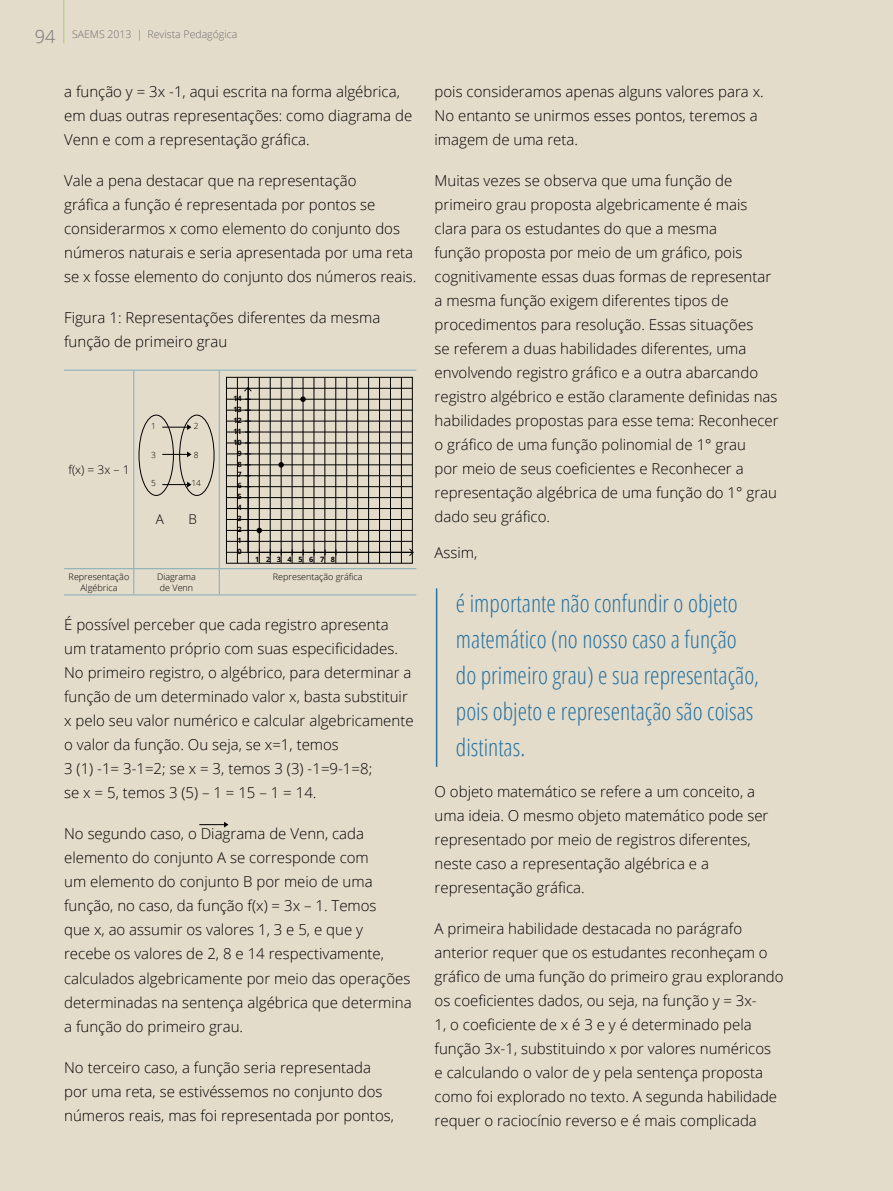
<style>
.page{position:relative;width:893px;height:1191px;background:#e4dcca}
.page>*{position:absolute;margin:0;border:0;box-sizing:border-box;transform-origin:0 0}
.t1{font:300 condensed 24px/36px "Open Sans";color:#2672a1}
.t2{font:300 15px/24px "Open Sans";color:#000}
.t3{font:300 13.5px "Open Sans";color:#000}
.t4{font:300 12px "Open Sans";color:#000}
.t5{font:300 10.5px "Open Sans";color:#6d6e71}
.t6{font:300 9px/10.8px "Open Sans";color:#000;text-align:center}
.t7{font:300 8.4px "Open Sans";color:#000}
.t8{font:700 7.35px/10.9px "Open Sans";letter-spacing:.89em;color:#000;text-align:center}
.s1{font-size:18px}
</style>
<div class="page">
<hr style="left:64px;top:370px;width:70px;height:1px;background:#7eabbb">
<hr style="left:134px;top:370px;width:85px;height:1px;background:#7eabbb">
<hr style="left:219px;top:370px;width:197px;height:1px;background:#7eabbb">
<hr style="left:64px;top:568px;width:70px;height:1px;background:#7eabbb">
<hr style="left:134px;top:568px;width:85px;height:1px;background:#7eabbb">
<hr style="left:219px;top:568px;width:197px;height:1px;background:#7eabbb">
<hr style="left:64px;top:594px;width:70px;height:1px;background:#7eabbb">
<hr style="left:133px;top:370px;width:1px;height:198px;background:#7eabbb">
<hr style="left:219px;top:370px;width:1px;height:198px;background:#7eabbb">
<svg style="left:133px;top:569px;width:1px;height:25px"></svg>
<hr style="left:134px;top:594px;width:85px;height:1px;background:#7eabbb">
<svg style="left:219px;top:569px;width:1px;height:25px"></svg>
<hr style="left:219px;top:594px;width:197px;height:1px;background:#7eabbb">
<div style="left:139px;top:415px;width:35px;height:81px;border:1px solid #000;border-radius:50%"></div>
<div style="left:179px;top:415px;width:35px;height:81px;border:1px solid #000;border-radius:50%"></div>
<svg style="left:162px;top:424px;width:29px;height:6px"></svg>
<svg style="left:162px;top:451px;width:29px;height:6px"></svg>
<svg style="left:162px;top:482px;width:29px;height:5px"></svg>
<div style="left:226px;top:377px;width:186px;height:186px;border:1px solid #000"></div>
<hr style="left:226px;top:552px;width:186px;height:1px;background:#000">
<hr style="left:226px;top:541px;width:186px;height:1px;background:#000">
<hr style="left:226px;top:530px;width:186px;height:1px;background:#000">
<hr style="left:226px;top:519px;width:186px;height:1px;background:#000">
<hr style="left:226px;top:508px;width:186px;height:1px;background:#000">
<hr style="left:226px;top:497px;width:186px;height:1px;background:#000">
<hr style="left:226px;top:486px;width:186px;height:1px;background:#000">
<hr style="left:226px;top:475px;width:186px;height:1px;background:#000">
<hr style="left:226px;top:464px;width:186px;height:1px;background:#000">
<hr style="left:226px;top:453px;width:186px;height:1px;background:#000">
<hr style="left:226px;top:443px;width:186px;height:1px;background:#000">
<hr style="left:226px;top:432px;width:186px;height:1px;background:#000">
<hr style="left:226px;top:421px;width:186px;height:1px;background:#000">
<hr style="left:226px;top:410px;width:186px;height:1px;background:#000">
<hr style="left:226px;top:399px;width:186px;height:1px;background:#000">
<hr style="left:226px;top:388px;width:186px;height:1px;background:#000">
<hr style="left:401px;top:377px;width:1px;height:186px;background:#000">
<hr style="left:390px;top:377px;width:1px;height:186px;background:#000">
<hr style="left:379px;top:377px;width:1px;height:186px;background:#000">
<hr style="left:368px;top:377px;width:1px;height:186px;background:#000">
<hr style="left:357px;top:377px;width:1px;height:186px;background:#000">
<hr style="left:346px;top:377px;width:1px;height:186px;background:#000">
<hr style="left:336px;top:377px;width:1px;height:186px;background:#000">
<hr style="left:325px;top:377px;width:1px;height:186px;background:#000">
<hr style="left:314px;top:377px;width:1px;height:186px;background:#000">
<hr style="left:303px;top:377px;width:1px;height:186px;background:#000">
<hr style="left:292px;top:377px;width:1px;height:186px;background:#000">
<hr style="left:281px;top:377px;width:1px;height:186px;background:#000">
<hr style="left:270px;top:377px;width:1px;height:186px;background:#000">
<hr style="left:259px;top:377px;width:1px;height:186px;background:#000">
<hr style="left:248px;top:377px;width:1px;height:186px;background:#000">
<hr style="left:237px;top:377px;width:1px;height:186px;background:#000">
<hr style="left:247px;top:388px;width:1px;height:164px;background:#000">
<svg style="left:244px;top:387px;width:8px;height:4px"></svg>
<svg style="left:300px;top:396px;width:6px;height:6px"></svg>
<svg style="left:278px;top:462px;width:6px;height:5px"></svg>
<svg style="left:257px;top:528px;width:5px;height:5px"></svg>
<svg style="left:409px;top:548px;width:5px;height:8px"></svg>
<hr style="left:436px;top:588px;width:1px;height:179px;background:#2672a1">
<svg style="left:199px;top:821px;width:29px;height:6px"></svg>
<hr style="left:63px;top:0;width:1px;height:43px;background:#a2d06d">
<p class="t5" style="left:35px;top:27px;width:204px"><span class="s1">94</span> SAEMS 2013 | Revista Pedagógica</p>
<p class="t2" style="left:64px;top:79px;width:350px">a função y = 3x -1, aqui escrita na forma algébrica, em duas outras representações: como diagrama de<br>Venn e com a representação gráfica.</p>
<p class="t2" style="left:64px;top:168px;width:354px">Vale a pena destacar que na representação<br>gráfica a função é representada por pontos se considerarmos x como elemento do conjunto dos números naturais e seria apresentada por uma reta se x fosse elemento do conjunto dos números reais.</p>
<p class="t2" style="left:64px;top:305px;width:318px">Figura 1: Representações diferentes da mesma função de primeiro grau</p>
<p class="t4" style="left:68px;top:461px;width:63px">f(x) = 3x – 1</p>
<p class="t7" style="left:151px;top:420px;width:6px">1</p>
<p class="t7" style="left:151px;top:449px;width:6px">3</p>
<p class="t7" style="left:151px;top:477px;width:6px">5</p>
<p class="t7" style="left:194px;top:420px;width:6px">2</p>
<p class="t7" style="left:194px;top:449px;width:6px">8</p>
<p class="t7" style="left:191px;top:477px;width:11px">14</p>
<p class="t3" style="left:156px;top:510px;width:10px">A</p>
<p class="t3" style="left:189px;top:510px;width:10px">B</p>
<p class="t8" style="left:233px;top:393px;width:10px">14<br>13<br>12<br>11<br>10<br>9<br>8<br>7<br>6<br>5<br>4<br>3<br>2<br>1<br>0</p>
<p class="t8" style="left:255px;top:553px;width:81px">12345678</p>
<p class="t6" style="left:69px;top:571px;width:62px">Representação<br>Algébrica</p>
<p class="t6" style="left:157px;top:571px;width:40px">Diagrama de Venn</p>
<p class="t6" style="left:273px;top:571px;width:91px">Representação gráfica</p>
<p class="t2" style="left:64px;top:612px;width:351px">É possível perceber que cada registro apresenta um tratamento próprio com suas especificidades.<br>No primeiro registro, o algébrico, para determinar a função de um determinado valor x, basta substituir x pelo seu valor numérico e calcular algebricamente o valor da função. Ou seja, se x=1, temos<br>3 (1) -1= 3-1=2; se x = 3, temos 3 (3) -1=9-1=8;<br>se x = 5, temos 3 (5) – 1 = 15 – 1 = 14.</p>
<p class="t2" style="left:64px;top:821px;width:349px">No segundo caso, o Diagrama de Venn, cada elemento do conjunto A se corresponde com<br>um elemento do conjunto B por meio de uma função, no caso, da função f(x) = 3x – 1. Temos<br>que x, ao assumir os valores 1, 3 e 5, e que y recebe os valores de 2, 8 e 14 respectivamente, calculados algebricamente por meio das operações determinadas na sentença algébrica que determina a função do primeiro grau.</p>
<p class="t2" style="left:64px;top:1054px;width:331px">No terceiro caso, a função seria representada por uma reta, se estivéssemos no conjunto dos números reais, mas foi representada por pontos,</p>
<p class="t2" style="left:435px;top:79px;width:331px">pois consideramos apenas alguns valores para x.<br>No entanto se unirmos esses pontos, teremos a imagem de uma reta.</p>
<p class="t2" style="left:435px;top:168px;width:345px">Muitas vezes se observa que uma função de primeiro grau proposta algebricamente é mais clara para os estudantes do que a mesma<br>função proposta por meio de um gráfico, pois cognitivamente essas duas formas de representar a mesma função exigem diferentes tipos de procedimentos para resolução. Essas situações<br>se referem a duas habilidades diferentes, uma envolvendo registro gráfico e a outra abarcando registro algébrico e estão claramente definidas nas habilidades propostas para esse tema: Reconhecer o gráfico de uma função polinomial de 1° grau<br>por meio de seus coeficientes e Reconhecer a representação algébrica de uma função do 1° grau dado seu gráfico.</p>
<p class="t2" style="left:435px;top:540px;width:44px">Assim,</p>
<h1 class="t1" style="left:456px;top:584px;width:305px">é importante não confundir o objeto matemático (no nosso caso a função do primeiro grau) e sua representação, pois objeto e representação são coisas distintas.</h1>
<p class="t2" style="left:435px;top:778px;width:335px">O objeto matemático se refere a um conceito, a uma ideia. O mesmo objeto matemático pode ser representado por meio de registros diferentes, neste caso a representação algébrica e a representação gráfica.</p>
<p class="t2" style="left:435px;top:915px;width:351px">A primeira habilidade destacada no parágrafo anterior requer que os estudantes reconheçam o gráfico de uma função do primeiro grau explorando os coeficientes dados, ou seja, na função y = 3x-<br>1, o coeficiente de x é 3 e y é determinado pela função 3x-1, substituindo x por valores numéricos<br>e calculando o valor de y pela sentença proposta como foi explorado no texto. A segunda habilidade requer o raciocínio reverso e é mais complicada</p>
</div>
